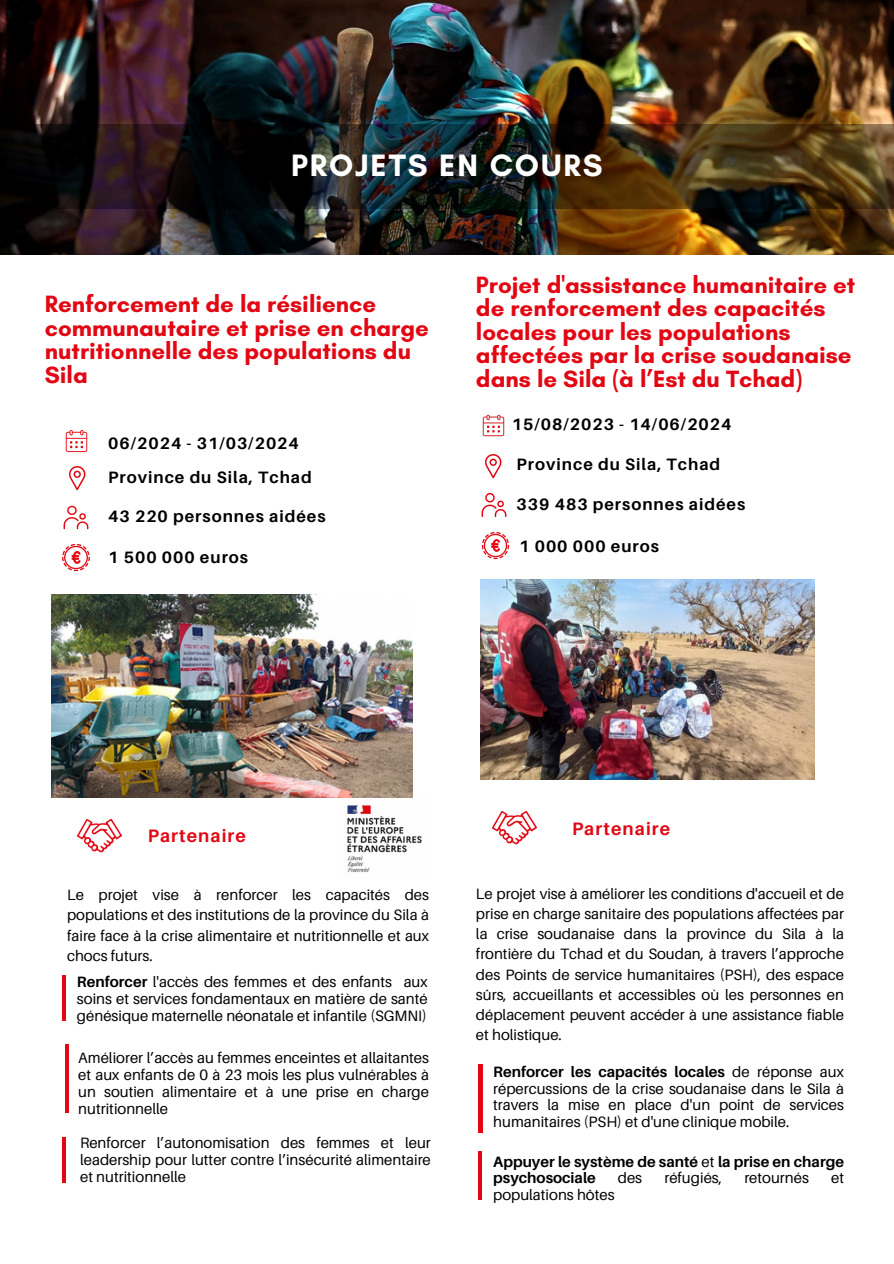
<style>
.page{position:relative;width:894px;height:1264px;background:#fff}
.page>*{position:absolute;margin:0;border:0;box-sizing:border-box;transform-origin:0 0}
.t1{font:700 31.5px "Glacial Indifference";letter-spacing:.06em;color:#fff}
.t2{font:700 24px/23.7px "Glacial Indifference";color:#e30613}
.t3{font:700 18px "Aileron";letter-spacing:.06em;color:#e30613}
.t4{font:700 16.5px "Aileron";letter-spacing:.06em;color:#000}
.t5{font:15px/16.8px "Aileron";color:#000;text-align:justify}
.t6{font:700 15px/16.8px "Aileron";color:#000}
.s1{font-weight:700}
.s2{font-weight:400}
</style>
<div class="page">
<img style="left:0;top:0;width:893px;height:254px">
<img style="left:1px;top:124px;width:892px;height:85px">
<hr style="left:62px;top:974px;width:3px;height:46px;background:#e30613">
<img style="left:65px;top:430px;width:23px;height:23px">
<img style="left:69px;top:466px;width:17px;height:25px">
<img style="left:63px;top:505px;width:26px;height:25px">
<img style="left:482px;top:414px;width:23px;height:23px">
<img style="left:485px;top:454px;width:17px;height:25px">
<img style="left:481px;top:493px;width:26px;height:24px">
<img style="left:77px;top:818px;width:45px;height:35px">
<img style="left:492px;top:810px;width:45px;height:35px">
<img style="left:62px;top:544px;width:28px;height:28px">
<img style="left:481px;top:532px;width:29px;height:28px">
<hr style="left:478px;top:1151px;width:3px;height:48px;background:#e30613">
<img style="left:339px;top:797px;width:83px;height:76px">
<img style="left:480px;top:579px;width:334px;height:200px">
<hr style="left:478px;top:1063px;width:4px;height:69px;background:#e30613">
<hr style="left:62px;top:1136px;width:3px;height:46px;background:#e30613">
<hr style="left:65px;top:1044px;width:3px;height:68px;background:#e30613">
<img style="left:51px;top:594px;width:361px;height:203px">
<p class="t1" style="left:291px;top:146px;width:313px">PROJETS EN COURS</p>
<p class="t2" style="left:45px;top:292px;width:385px">Renforcement de la résilience communautaire et prise en charge nutritionnelle des populations du<br>Sila</p>
<p class="t4" style="left:108px;top:432px;width:192px">06/2024 - 31/03/2024</p>
<h3 class="t4" style="left:108px;top:467px;width:205px">Province du Sila, Tchad</h3>
<p class="t4" style="left:108px;top:506px;width:219px">43 220 personnes aidées</p>
<h3 class="t4" style="left:108px;top:547px;width:141px">1 500 000 euros</h3>
<p class="t2" style="left:476px;top:272px;width:381px">Projet d'assistance humanitaire et de renforcement des capacités locales pour les populations affectées par la crise soudanaise dans le Sila (à l’Est du Tchad)</p>
<h3 class="t4" style="left:511px;top:413px;width:221px">15/08/2023 - 14/06/2024</h3>
<p class="t4" style="left:516px;top:454px;width:205px">Province du Sila, Tchad</p>
<p class="t4" style="left:516px;top:494px;width:230px">339 483 personnes aidées</p>
<h3 class="t4" style="left:519px;top:536px;width:141px">1 000 000 euros</h3>
<p class="t3" style="left:148px;top:824px;width:100px">Partenaire</p>
<p class="t5" style="left:67px;top:884px;width:363px;line-height:20.2px">Le projet vise à renforcer les capacités des populations et des institutions de la province du Sila à faire face à la crise alimentaire et nutritionnelle et aux chocs futurs.</p>
<p class="t5" style="left:77px;top:973px;width:352px"><span class="s1">Renforcer</span> l'accès des femmes et des enfants aux soins et services fondamentaux en matière de santé génésique maternelle néonatale et infantile (SGMNI)</p>
<p class="t5" style="left:78px;top:1048px;width:352px">Améliorer l’accès au femmes enceintes et allaitantes et aux enfants de 0 à 23 mois les plus vulnérables à un soutien alimentaire et à une prise en charge nutritionnelle</p>
<h3 class="t5" style="left:80px;top:1134px;width:352px">Renforcer l’autonomisation des femmes et leur leadership pour lutter contre l’insécurité alimentaire et nutritionnelle</h3>
<h3 class="t3" style="left:572px;top:817px;width:100px">Partenaire</h3>
<p class="t5" style="left:476px;top:882px;width:369px;line-height:20.2px">Le projet vise à améliorer les conditions d'accueil et de prise en charge sanitaire des populations affectées par la crise soudanaise dans la province du Sila à la frontière du Tchad et du Soudan, à travers l’approche des Points de service humanitaires (PSH), des espace sûrs, accueillants et accessibles où les personnes en déplacement peuvent accéder à une assistance fiable et holistique.</p>
<p class="t5" style="left:493px;top:1062px;width:352px"><span class="s1">Renforcer les capacités locales</span> de réponse aux répercussions de la crise soudanaise dans le Sila à travers la mise en place d'un point de services humanitaires (PSH) et d'une clinique mobile.</p>
<p class="t6" style="left:493px;top:1152px;width:352px">Appuyer le système de santé <span class="s2">et</span> la prise en charge psychosociale</p>
<p class="t5" style="left:617px;top:1169px;width:26px">des</p>
<p class="t5" style="left:664px;top:1169px;width:59px">réfugiés,</p>
<p class="t5" style="left:744px;top:1169px;width:66px">retournés</p>
<p class="t5" style="left:830px;top:1169px;width:14px">et</p>
<p class="t5" style="left:493px;top:1186px;width:123px">populations hôtes</p>
</div>
